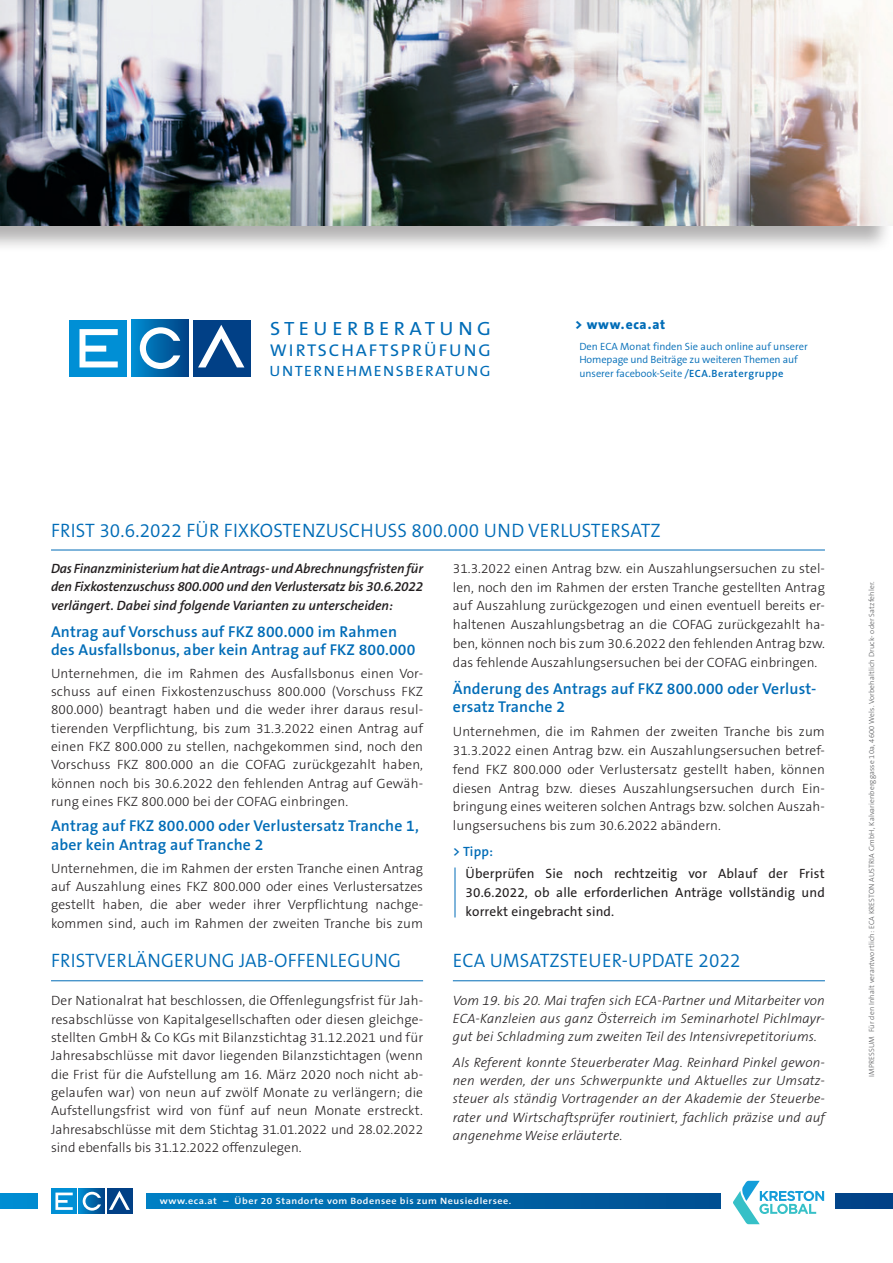
<style>
.page{position:relative;width:893px;height:1263px;background:#fff}
.page>*{position:absolute;margin:0;border:0;box-sizing:border-box;transform-origin:0 0}
.t1{font:300 19.5px "The Sans B4";letter-spacing:.01em;color:#006cb7}
.t2{font:19.2px "The Sans B5 Plain";letter-spacing:.22em;color:#006cb7;scale:1.05 1}
.t3{font:17.1px "The Sans B5 Plain";letter-spacing:.105em;color:#006cb7;scale:1.05 1}
.t4{font:600 15.75px/18.8px "The Sans B6";letter-spacing:.01em;color:#006cb7}
.t5{font:15px "The Sans B5 Plain";letter-spacing:.09em;color:#006cb7;scale:1.05 1}
.t6{font:300 13.5px/18.3px "The Sans B3";letter-spacing:.005em;color:#231f20;text-align:justify}
.t7{font:italic 300 13.5px/18.3px "The Sans B3";letter-spacing:.01em;color:#231f20;text-align:justify}
.t8{font:italic 600 13.5px/18.3px "The Sans B6";color:#231f20;text-align:justify}
.t9{font:13.5px/18.8px "The Sans B5 Plain";letter-spacing:.01em;color:#231f20;text-align:justify}
.t10{font:800 13.5px "The Sans B8";letter-spacing:.045em;color:#006cb7}
.t11{font:600 13.5px "The Sans B6";color:#006cb7}
.t12{font:300 10.5px "The Sans B4";color:#006cb7}
.t13{font:600 9.3px "The Sans B6";letter-spacing:.05em;color:#fff;scale:1.1 1}
.bodytext{font:300 7.5px "The Sans B3";letter-spacing:.02em;color:#57585a}
.s1{font-family:"The Sans B5 Plain";font-weight:400}
.s2{font-family:"The Sans B6";font-weight:600}
</style>
<div class="page">
<hr style="left:51px;top:550px;width:774px;height:1px;background:#006cb7">
<hr style="left:51px;top:980px;width:372px;height:1px;background:#006cb7">
<hr style="left:453px;top:980px;width:372px;height:1px;background:#006cb7">
<hr style="left:455px;top:867px;width:1px;height:50px;background:#006cb7">
<div style="left:0;top:0;width:893px;height:253px;background:#231f20;opacity:.35"></div>
<img style="left:0;top:0;width:893px;height:225px">
<div style="left:69px;top:320px;width:58px;height:56px;background:#008fd5"></div>
<svg style="left:80px;top:329px;width:38px;height:38px"></svg>
<div style="left:131px;top:320px;width:58px;height:56px;background:linear-gradient(to right,#008ed2,#004184)"></div>
<svg style="left:140px;top:327px;width:40px;height:42px"></svg>
<div style="left:193px;top:320px;width:58px;height:56px;background:#014086"></div>
<svg style="left:198px;top:325px;width:46px;height:42px"></svg>
<svg style="left:0;top:1194px;width:893px;height:14px;background:#0165a8"></svg>
<div style="left:38px;top:1176px;width:107px;height:52px;background:#fff"></div>
<div style="left:51px;top:1188px;width:26px;height:26px;background:#008fd5"></div>
<svg style="left:55px;top:1192px;width:18px;height:18px"></svg>
<svg style="left:79px;top:1188px;width:26px;height:26px"></svg>
<svg style="left:83px;top:1192px;width:18px;height:18px"></svg>
<div style="left:107px;top:1188px;width:26px;height:26px;background:#014086"></div>
<svg style="left:109px;top:1190px;width:21px;height:20px"></svg>
<div style="left:721px;top:1176px;width:113px;height:52px;background:#fff"></div>
<svg style="left:733px;top:1181px;width:91px;height:43px"></svg>
<p class="t2" style="left:270px;top:318px;width:212px">STEUERBERATUNG</p>
<p class="t3" style="left:270px;top:341px;width:212px">WIRTSCHAFTSPRÜFUNG</p>
<p class="t5" style="left:270px;top:363px;width:212px">UNTERNEHMENSBERATUNG</p>
<p class="t10" style="left:575px;top:317px;width:92px">&gt; www.eca.at</p>
<p class="t12" style="left:579px;top:341px;width:230px">Den ECA Monat finden Sie auch online auf unserer</p>
<p class="t12" style="left:579px;top:354px;width:220px">Homepage und Beiträge zu weiteren Themen auf</p>
<p class="t12" style="left:579px;top:368px;width:206px">unserer facebook-Seite <span class="s1">/</span><span class="s2">ECA.Beratergruppe</span></p>
<p class="t1" style="left:51px;top:520px;width:611px">FRIST 30.6.2022 FÜR FIXKOSTENZUSCHUSS 800.000 UND VERLUSTERSATZ</p>
<p class="t8" style="left:51px;top:560px;width:374px">Das Finanzministerium hat die Antrags- und Abrechnungsfristen für den Fixkostenzuschuss 800.000 und den Verlustersatz bis 30.6.2022 verlängert. Dabei sind folgende Varianten zu unterscheiden:</p>
<p class="t4" style="left:51px;top:623px;width:366px">Antrag auf Vorschuss auf FKZ 800.000 im Rahmen des Ausfallsbonus, aber kein Antrag auf FKZ 800.000</p>
<p class="t6" style="left:51px;top:665px;width:374px">Unternehmen, die im Rahmen des Ausfallsbonus einen Vor&shy;schuss auf einen Fixkostenzuschuss 800.000 (Vorschuss FKZ 800.000) beantragt haben und die weder ihrer daraus resul&shy;tierenden Verpflichtung, bis zum 31.3.2022 einen Antrag auf einen FKZ 800.000 zu stellen, nachgekommen sind, noch den Vorschuss FKZ 800.000 an die COFAG zurückgezahlt haben, können noch bis 30.6.2022 den fehlenden Antrag auf Gewäh&shy;rung eines FKZ 800.000 bei der COFAG einbringen.</p>
<p class="t4" style="left:51px;top:818px;width:369px">Antrag auf FKZ 800.000 oder Verlustersatz Tranche 1, aber kein Antrag auf Tranche 2</p>
<p class="t6" style="left:51px;top:860px;width:374px">Unternehmen, die im Rahmen der ersten Tranche einen Antrag auf Auszahlung eines FKZ 800.000 oder eines Verlustersatzes gestellt haben, die aber weder ihrer Verpflichtung nachge&shy;kommen sind, auch im Rahmen der zweiten Tranche bis zum</p>
<p class="t6" style="left:453px;top:560px;width:374px;line-height:18.8px">31.3.2022 einen Antrag bzw. ein Auszahlungsersuchen zu stel&shy;len, noch den im Rahmen der ersten Tranche gestellten Antrag auf Auszahlung zurückgezogen und einen eventuell bereits er&shy;haltenen Auszahlungsbetrag an die COFAG zurückgezahlt ha&shy;ben, können noch bis zum 30.6.2022 den fehlenden Antrag bzw. das fehlende Auszahlungsersuchen bei der COFAG einbringen.</p>
<p class="t4" style="left:453px;top:680px;width:365px">Änderung des Antrags auf FKZ 800.000 oder Verlust&shy;ersatz Tranche 2</p>
<p class="t6" style="left:453px;top:723px;width:374px;line-height:18.8px">Unternehmen, die im Rahmen der zweiten Tranche bis zum 31.3.2022 einen Antrag bzw. ein Auszahlungsersuchen betref&shy;fend FKZ 800.000 oder Verlustersatz gestellt haben, können diesen Antrag bzw. dieses Auszahlungsersuchen durch Ein&shy;bringung eines weiteren solchen Antrags bzw. solchen Auszah&shy;lungsersuchens bis zum 30.6.2022 abändern.</p>
<p class="t11" style="left:453px;top:844px;width:42px">&gt; Tipp:</p>
<p class="t9" style="left:466px;top:865px;width:361px">Überprüfen Sie noch rechtzeitig vor Ablauf der Frist 30.6.2022, ob alle erforderlichen Anträge vollständig und korrekt eingebracht sind.</p>
<p class="t1" style="left:51px;top:951px;width:351px">FRISTVERLÄNGERUNG JAB-OFFENLEGUNG</p>
<p class="t1" style="left:453px;top:951px;width:289px">ECA UMSATZSTEUER-UPDATE 2022</p>
<p class="t6" style="left:51px;top:992px;width:374px">Der Nationalrat hat beschlossen, die Offenlegungsfrist für Jah&shy;resabschlüsse von Kapitalgesellschaften oder diesen gleichge&shy;stellten GmbH &amp; Co KGs mit Bilanzstichtag 31.12.2021 und für Jahresabschlüsse mit davor liegenden Bilanzstichtagen (wenn die Frist für die Aufstellung am 16. März 2020 noch nicht ab&shy;gelaufen war) von neun auf zwölf Monate zu verlängern; die Aufstellungsfrist wird von fünf auf neun Monate erstreckt.<br>Jahresabschlüsse mit dem Stichtag 31.01.2022 und 28.02.2022 sind ebenfalls bis 31.12.2022 offenzulegen.</p>
<p class="t7" style="left:453px;top:992px;width:374px">Vom 19. bis 20. Mai trafen sich ECA-Partner und Mitarbeiter von ECA-Kanzleien aus ganz Österreich im Seminarhotel Pichlmayr&shy;gut bei Schladming zum zweiten Teil des Intensivrepetitoriums.</p>
<p class="t7" style="left:453px;top:1054px;width:374px">Als Referent konnte Steuerberater Mag. Reinhard Pinkel gewon&shy;nen werden, der uns Schwerpunkte und Aktuelles zur Umsatz&shy;steuer als ständig Vortragender an der Akademie der Steuerbe&shy;rater und Wirtschaftsprüfer routiniert, fachlich präzise und auf angenehme Weise erläuterte.</p>
<p class="t13" style="left:160px;top:1196px;width:321px">www.eca.at – Über 20 Standorte vom Bodensee bis zum Neusiedlersee.</p>
<p class="bodytext" style="left:868px;top:1077px;width:497px;rotate:-90deg">IMPRESSUM Für den Inhalt verantwortlich: ECA KRESTON AUSTRIA GmbH, Kalvarienberggasse 10a, 4600 Wels. Vorbehaltlich Druck- oder Satzfehler.</p>
</div>
